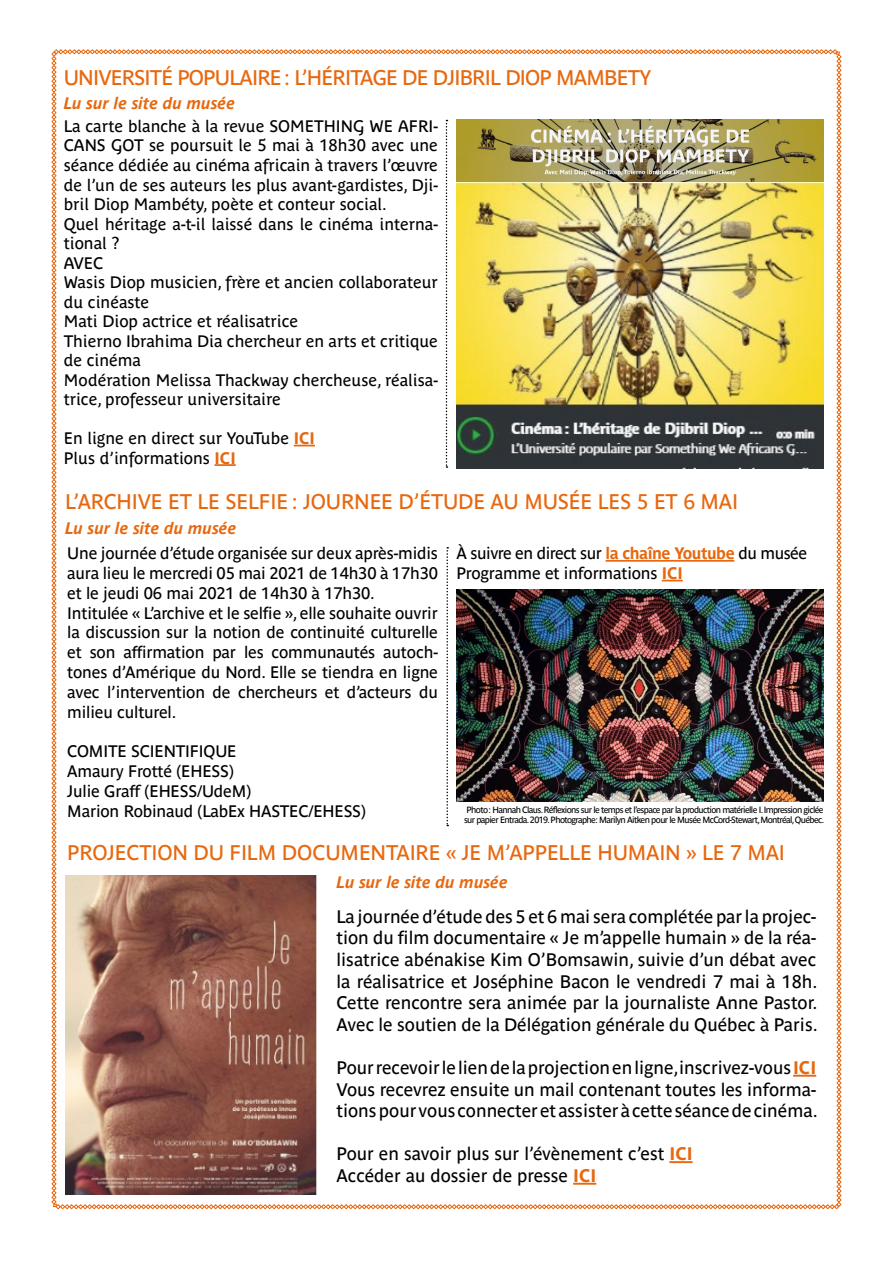
<style>
.page{position:relative;width:893px;height:1263px;background:#fff}
.page>*{position:absolute;margin:0;border:0;box-sizing:border-box;transform-origin:0 0}
.t1{font:21px "Parisine Std";letter-spacing:-.01em;color:#e7680f}
.t2{font:21px "Parisine Std";letter-spacing:-.04em;color:#e7680f}
.t3{font:18px/21.6px "Parisine Std";color:#000;text-align:justify}
.t4{font:16.5px/19.5px "Parisine Plus Std";color:#000}
.t5{font:16.5px/19.8px "Parisine Std";letter-spacing:-.01em;color:#000}
.t6{font:italic 700 16.5px "Parisine Std";color:#e7680f}
.t7{font:9px/10.8px "Parisine Std";letter-spacing:-.07em;color:#000}
.s1{font-weight:700;color:#e7680f}
</style>
<div class="page">
<img style="left:51px;top:49px;width:790px;height:1160px">
<p class="t2" style="left:64px;top:66px;width:589px">UNIVERSITÉ POPULAIRE : L’HÉRITAGE DE DJIBRIL DIOP MAMBETY</p>
<p class="t6" style="left:64px;top:94px;width:173px">Lu sur le site du musée</p>
<p class="t4" style="left:64px;top:116px;width:376px">La carte blanche à la revue SOMETHING WE AFRI-CANS GOT se poursuit le 5 mai à 18h30 avec une séance dédiée au cinéma africain à travers l’œuvre de l’un de ses auteurs les plus avant-gardistes, Dji&shy;bril Diop Mambéty, poète et conteur social.<br>Quel héritage a-t-il laissé dans le cinéma interna&shy;tional ?<br>AVEC<br>Wasis Diop musicien, frère et ancien collaborateur du cinéaste<br>Mati Diop actrice et réalisatrice<br>Thierno Ibrahima Dia chercheur en arts et critique de cinéma<br>Modération Melissa Thackway chercheuse, réalisa&shy;trice, professeur universitaire</p>
<p class="t4" style="left:64px;top:428px;width:253px">En ligne en direct sur YouTube <span class="s1">ICI<br></span>Plus d’informations <span class="s1">ICI</span></p>
<p class="t1" style="left:65px;top:489px;width:675px">L’ARCHIVE ET LE SELFIE : JOURNEE D’ÉTUDE AU MUSÉE LES 5 ET 6 MAI</p>
<p class="t6" style="left:65px;top:519px;width:173px">Lu sur le site du musée</p>
<p class="t5" style="left:67px;top:543px;width:372px">Une journée d’étude organisée sur deux après-midis aura lieu le mercredi 05 mai 2021 de 14h30 à 17h30 et le jeudi 06 mai 2021 de 14h30 à 17h30.<br>Intitulée « L’archive et le selfie », elle souhaite ouvrir la discussion sur la notion de continuité culturelle et son affirmation par les communautés autoch&shy;tones d’Amérique du Nord. Elle se tiendra en ligne avec l’intervention de chercheurs et d’acteurs du milieu culturel.</p>
<p class="t5" style="left:67px;top:741px;width:300px">COMITE SCIENTIFIQUE<br>Amaury Frotté (EHESS)<br>Julie Graff (EHESS/UdeM)<br>Marion Robinaud (LabEx HASTEC/EHESS)</p>
<p class="t5" style="left:456px;top:543px;width:352px">À suivre en direct sur <span class="s1">la chaîne Youtube</span> du musée<br>Programme et informations <span class="s1">ICI</span></p>
<p class="t7" style="left:464px;top:804px;width:362px">Photo : Hannah Claus. Réflexions sur le temps et l’espace par la production matérielle I.Impression giclée sur papier Entrada.2019. Photographe: Marilyn Aitken pour le Musée McCord-Stewart,Montréal, Québec.</p>
<p class="t1" style="left:67px;top:841px;width:719px">PROJECTION DU FILM DOCUMENTAIRE « JE M’APPELLE HUMAIN » LE 7 MAI</p>
<p class="t6" style="left:337px;top:873px;width:173px">Lu sur le site du musée</p>
<p class="t3" style="left:337px;top:905px;width:483px">La journée d’étude des 5 et 6 mai sera complétée par la projec&shy;tion du film documentaire « Je m’appelle humain » de la réa&shy;lisatrice abénakise Kim O’Bomsawin, suivie d’un débat avec la réalisatrice et Joséphine Bacon le vendredi 7 mai à 18h.<br>Cette rencontre sera animée par la journaliste Anne Pastor.<br>Avec le soutien de la Délégation générale du Québec à Paris.</p>
<p class="t3" style="left:337px;top:1057px;width:483px">Pour recevoir le lien de la projection en ligne, inscrivez-vous <span class="s1">ICI </span>Vous recevrez ensuite un mail contenant toutes les informa&shy;tions pour vous connecter et assister à cette séance de cinéma.</p>
<p class="t3" style="left:337px;top:1143px;width:358px">Pour en savoir plus sur l’évènement c’est <span class="s1">ICI<br></span>Accéder au dossier de presse <span class="s1">ICI</span></p>
</div>
